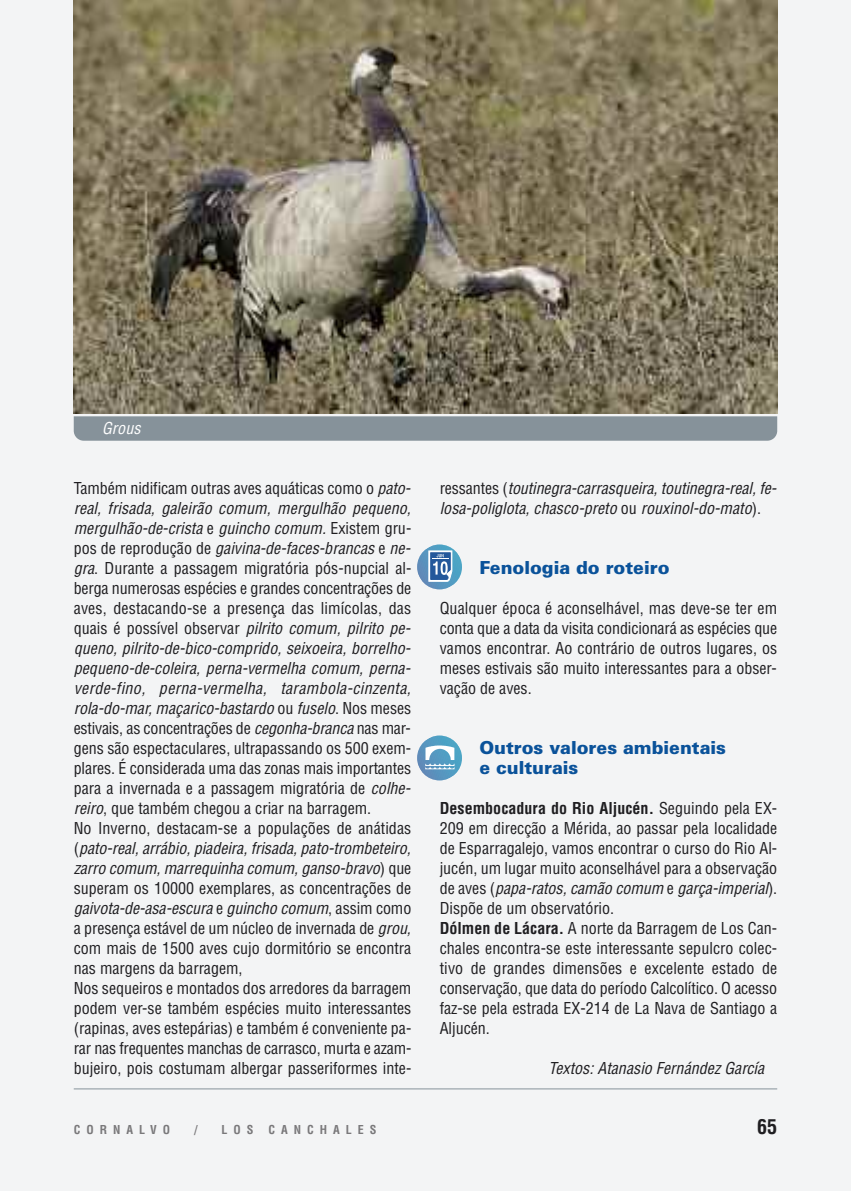
<style>
.page{position:relative;width:851px;height:1191px;background:#fff}
.page>*{position:absolute;margin:0;border:0;box-sizing:border-box;transform-origin:0 0}
.t1{font:700 condensed 20px "Helvetica";color:#1f1e21}
.t2{font:900 18px/20px "Zurich BT";color:#0a529a}
.t3{font:condensed 16px/20px "Helvetica";color:#1f1e21}
.t4{font:italic condensed 16px/20px "Helvetica";color:#1f1e21}
.t5{font:italic condensed 16px "Helvetica";letter-spacing:.005em;color:#fff}
.t6{font:700 condensed 12px "Helvetica";letter-spacing:.5em;color:#79787a}
.s1{font-style:italic}
.s2{font-style:normal}
.s3{font-weight:700}
</style>
<div class="page">
<div style="left:0;top:0;width:850px;height:1191px;background:#f3f4f5"></div>
<hr style="left:74px;top:1088px;width:703px;height:1px;background:#86929a">
<img style="left:74px;top:0;width:703px;height:413px">
<svg style="left:74px;top:416px;width:703px;height:25px;background:#88949c"></svg>
<svg style="left:417px;top:544px;width:45px;height:45px"></svg>
<svg style="left:417px;top:735px;width:45px;height:45px"></svg>
<p class="t5" style="left:102px;top:419px;width:40px">Grous</p>
<p class="t3" style="left:74px;top:478px;width:339px">Também nidificam outras aves aquáticas como o <span class="s1">pato&shy;real, frisada, galeirão comum, mergulhão pequeno, mergulhão-de-crista</span> e <span class="s1">guincho comum.</span> Existem gru&shy;pos de reprodução de <span class="s1">gaivina-de-faces-brancas</span> e <span class="s1">ne&shy;gra</span>. Durante a passagem migratória pós-nupcial al&shy;berga numerosas espécies e grandes concentrações de aves, destacando-se a presença das limícolas, das quais é possível observar <span class="s1">pilrito comum, pilrito pe&shy;queno, pilrito-de-bico-comprido, seixoeira, borrelho&shy;pequeno-de-coleira, perna-vermelha comum, perna&shy;verde-fino, perna-vermelha, tarambola-cinzenta, rola-do-mar, maçarico-bastardo</span> ou <span class="s1">fuselo</span>. Nos meses estivais, as concentrações de <span class="s1">cegonha-branca</span> nas mar&shy;gens são espectaculares, ultrapassando os 500 exem&shy;plares. É considerada uma das zonas mais importantes para a invernada e a passagem migratória de <span class="s1">colhe&shy;reiro</span>, que também chegou a criar na barragem.<br>No Inverno, destacam-se a populações de anátidas (<span class="s1">pato-real, arrábio, piadeira, frisada, pato-trombeteiro, zarro comum, marrequinha comum, ganso-bravo</span>) que superam os 10000 exemplares, as concentrações de <span class="s1">gaivota-de-asa-escura</span> e <span class="s1">guincho comum</span>, assim como a presença estável de um núcleo de invernada de <span class="s1">grou, </span>com mais de 1500 aves cujo dormitório se encontra nas margens da barragem,<br>Nos sequeiros e montados dos arredores da barragem podem ver-se também espécies muito interessantes (rapinas, aves estepárias) e também é conveniente pa&shy;rar nas frequentes manchas de carrasco, murta e azam&shy;bujeiro, pois costumam albergar passeriformes inte-</p>
<p class="t4" style="left:439px;top:478px;width:338px"><span class="s2">ressantes (</span>toutinegra-carrasqueira, toutinegra-real, fe&shy;losa-poliglota, chasco-preto <span class="s2">ou</span> rouxinol-do-mato<span class="s2">).</span></p>
<p class="t2" style="left:479px;top:559px;width:192px">Fenologia do roteiro</p>
<p class="t3" style="left:439px;top:598px;width:339px;text-align:justify">Qualquer época é aconselhável, mas deve-se ter em conta que a data da visita condicionará as espécies que vamos encontrar. Ao contrário de outros lugares, os meses estivais são muito interessantes para a obser&shy;vação de aves.</p>
<p class="t2" style="left:479px;top:739px;width:248px">Outros valores ambientais e culturais</p>
<p class="t3" style="left:439px;top:798px;width:339px"><span class="s3">Desembocadura do Rio Aljucén.</span> Seguindo pela EX-209 em direcção a Mérida, ao passar pela localidade de Esparragalejo, vamos encontrar o curso do Rio Al&shy;jucén, um lugar muito aconselhável para a observação de aves (<span class="s1">papa-ratos, camão comum</span> e <span class="s1">garça-imperial</span>).<br>Dispõe de um observatório.<br><span class="s3">Dólmen de Lácara.</span> A norte da Barragem de Los Can&shy;chales encontra-se este interessante sepulcro colec&shy;tivo de grandes dimensões e excelente estado de conservação, que data do período Calcolítico. O acesso faz-se pela estrada EX-214 de La Nava de Santiago a Aljucén.</p>
<p class="t4" style="left:548px;top:1058px;width:217px">Textos: Atanasio Fernández García</p>
<p class="t6" style="left:74px;top:1122px;width:98px">CORNALVO</p>
<p class="t6" style="left:194px;top:1122px;width:5px">/</p>
<p class="t6" style="left:221px;top:1122px;width:156px">LOS CANCHALES</p>
<p class="t1" style="left:757px;top:1115px;width:21px">65</p>
</div>
